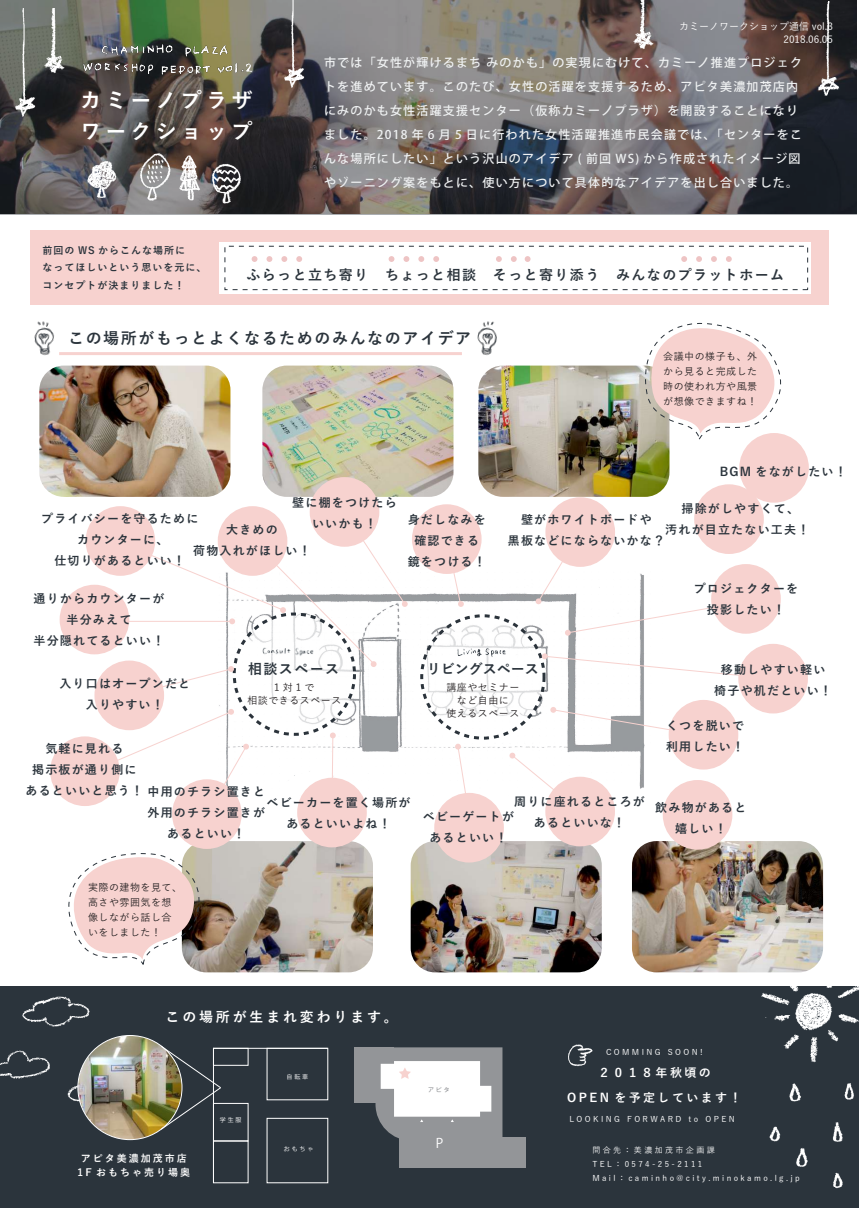
<style>
.page{position:relative;width:859px;height:1208px;background:#fff}
.page>*{position:absolute;margin:0;border:0;box-sizing:border-box;transform-origin:0 0}
.t1{font:700 21px/31px "Yu Go";letter-spacing:.2em;color:#fff}
.t2{font:700 16px "Yu Go";letter-spacing:.1em;color:#2b343c}
.t3{font:700 14px "Yu Go";letter-spacing:.1em;color:#2b343c}
.t4{font:700 14px "Yu Go";letter-spacing:.2em;color:#fff}
.t5{font:700 14px "Yu Go";color:#2b343c}
.t6{font:13.3px "Koz Go Pr 6 N";color:#fff}
.t7{font:700 12px/21px "Yu Go";letter-spacing:.1em;color:#2b343c;text-align:center}
.t8{font:500 12px/24px "Koz Go Pr 6 N";letter-spacing:.1em;color:#eff1f2}
.t9{font:700 12px/25px "Yu Go";letter-spacing:.2em;color:#fff;text-align:center}
.t10{font:500 10px/15px "Yu Go";letter-spacing:.05em;color:#231f20;text-align:center}
.t11{font:700 10px/17.5px "Yu Go";letter-spacing:.1em;color:#2b343c}
.t12{font:500 10px/13px "Yu Go";color:#fff;text-align:right}
.t13{font:700 10px/14px "Yu Go";letter-spacing:.2em;color:#fff;text-align:center}
.t14{font:500 8px/14px "Yu Go";letter-spacing:.3em;color:#fff}
.t15{font:6px "Koz Go Pr 6 N";letter-spacing:.3em;color:#fff}
.t16{font:500 6px "Koz Go Pr 6 N";color:#939598}
</style>
<div class="page">
<img style="left:219px;top:567px;width:426px;height:233px">
<div style="left:30px;top:231px;width:799px;height:74px;background:#f7d2cf"></div>
<div style="left:220px;top:242px;width:591px;height:52px;background:#fff"></div>
<div style="left:224px;top:246px;width:584px;height:44px;border:1px dashed #2b333b"></div>
<img style="left:39px;top:365px;width:191px;height:132px">
<img style="left:478px;top:365px;width:191px;height:132px">
<img style="left:262px;top:365px;width:191px;height:132px">
<img style="left:632px;top:841px;width:191px;height:131px">
<img style="left:186px;top:841px;width:187px;height:131px">
<img style="left:411px;top:841px;width:191px;height:131px">
<div style="left:0;top:986px;width:859px;height:222px;background:#2b343c"></div>
<img style="left:0;top:996px;width:122px;height:112px">
<img style="left:78px;top:1035px;width:104px;height:104px;border-radius:52px">
<svg style="left:0;top:0;width:856px;height:214px;background:#64615f"></svg>
<img style="left:76px;top:147px;width:169px;height:62px">
<img style="left:568px;top:1044px;width:25px;height:23px">
<img style="left:769px;top:1083px;width:85px;height:106px">
<img style="left:761px;top:986px;width:98px;height:77px">
<img style="left:274px;top:0;width:42px;height:99px">
<img style="left:5px;top:9px;width:42px;height:118px">
<img style="left:626px;top:0;width:37px;height:53px">
<img style="left:37px;top:9px;width:37px;height:68px">
<img style="left:808px;top:2px;width:34px;height:108px">
<img style="left:477px;top:321px;width:20px;height:34px">
<img style="left:74px;top:38px;width:185px;height:44px">
<svg style="left:160px;top:1044px;width:169px;height:139px"></svg>
<div style="left:399px;top:1137px;width:127px;height:30px;background:#939598"></div>
<div style="left:354px;top:1047px;width:39px;height:55px;background:#939598"></div>
<svg style="left:375px;top:1047px;width:127px;height:92px;background:#c2c3c5"></svg>
<div style="left:86px;top:506px;width:69px;height:70px;background:#f7d2cf;border-radius:50%"></div>
<div style="left:60px;top:585px;width:69px;height:69px;background:#f7d2cf;border-radius:50%"></div>
<div style="left:50px;top:736px;width:70px;height:70px;background:#f7d2cf;border-radius:50%"></div>
<div style="left:94px;top:660px;width:70px;height:70px;background:#f7d2cf;border-radius:50%"></div>
<div style="left:172px;top:779px;width:70px;height:70px;background:#f7d2cf;border-radius:50%"></div>
<div style="left:297px;top:777px;width:70px;height:70px;background:#f7d2cf;border-radius:50%"></div>
<div style="left:739px;top:433px;width:70px;height:69px;background:#f7d2cf;border-radius:50%"></div>
<div style="left:663px;top:780px;width:69px;height:69px;background:#f7d2cf;border-radius:50%"></div>
<div style="left:545px;top:776px;width:70px;height:70px;background:#f7d2cf;border-radius:50%"></div>
<div style="left:669px;top:700px;width:69px;height:69px;background:#f7d2cf;border-radius:50%"></div>
<div style="left:711px;top:564px;width:70px;height:70px;background:#f7d2cf;border-radius:50%"></div>
<div style="left:738px;top:644px;width:70px;height:69px;background:#f7d2cf;border-radius:50%"></div>
<div style="left:434px;top:793px;width:70px;height:69px;background:#f7d2cf;border-radius:50%"></div>
<div style="left:694px;top:484px;width:70px;height:70px;background:#f7d2cf;border-radius:50%"></div>
<div style="left:545px;top:497px;width:70px;height:70px;background:#f7d2cf;border-radius:50%"></div>
<div style="left:310px;top:477px;width:69px;height:70px;background:#f7d2cf;border-radius:50%"></div>
<hr style="left:59px;top:352px;width:403px;height:3px;background:#f7d2cf">
<svg style="left:68px;top:848px;width:134px;height:117px"></svg>
<svg style="left:639px;top:322px;width:151px;height:118px"></svg>
<div style="left:412px;top:504px;width:70px;height:70px;background:#f7d2cf;border-radius:50%"></div>
<svg style="left:233px;top:613px;width:122px;height:122px"></svg>
<div style="left:423px;top:617px;width:120px;height:120px;background:#fff;border-radius:50%"></div>
<div style="left:420px;top:614px;width:125px;height:125px;border:3px dashed #2b333b;border-radius:50%"></div>
<svg style="left:296px;top:256px;width:6px;height:6px"></svg>
<svg style="left:115px;top:510px;width:293px;height:186px"></svg>
<svg style="left:84px;top:709px;width:165px;height:107px"></svg>
<svg style="left:330px;top:732px;width:6px;height:46px"></svg>
<svg style="left:455px;top:743px;width:16px;height:53px"></svg>
<svg style="left:509px;top:752px;width:73px;height:61px"></svg>
<svg style="left:550px;top:707px;width:132px;height:29px"></svg>
<svg style="left:542px;top:653px;width:208px;height:27px"></svg>
<svg style="left:536px;top:530px;width:211px;height:105px"></svg>
<svg style="left:446px;top:569px;width:18px;height:38px"></svg>
<svg style="left:281px;top:256px;width:6px;height:6px"></svg>
<svg style="left:252px;top:256px;width:5px;height:6px"></svg>
<svg style="left:267px;top:256px;width:5px;height:6px"></svg>
<svg style="left:726px;top:256px;width:6px;height:6px"></svg>
<svg style="left:711px;top:256px;width:6px;height:6px"></svg>
<svg style="left:681px;top:256px;width:6px;height:6px"></svg>
<svg style="left:696px;top:256px;width:6px;height:6px"></svg>
<svg style="left:433px;top:256px;width:6px;height:6px"></svg>
<svg style="left:418px;top:256px;width:6px;height:6px"></svg>
<svg style="left:389px;top:256px;width:5px;height:6px"></svg>
<svg style="left:403px;top:256px;width:6px;height:6px"></svg>
<svg style="left:525px;top:256px;width:5px;height:6px"></svg>
<svg style="left:496px;top:256px;width:6px;height:6px"></svg>
<svg style="left:511px;top:256px;width:6px;height:6px"></svg>
<img style="left:450px;top:645px;width:61px;height:12px">
<img style="left:258px;top:644px;width:64px;height:15px">
<img style="left:34px;top:321px;width:26px;height:35px">
<h1 class="t1" style="left:80px;top:85px;width:174px">カミーノプラザワークショップ</h1>
<p class="t12" style="left:679px;top:19px;width:155px">カミーノワークショップ通信 vol.3<br>2018.06.05</p>
<p class="t8" style="left:324px;top:50px;width:479px">市では「女性が輝けるまち みのかも」の実現にむけて、カミーノ推進プロジェクトを進めています。このたび、女性の活躍を支援するため、アピタ美濃加茂店内にみのかも女性活躍支援センター（仮称カミーノプラザ）を開設することになりました。2018 年 6 月 5 日に行われた女性活躍推進市民会議では、「センターをこんな場所にしたい」という沢山のアイデア ( 前回 WS) から作成されたイメージ図やゾーニング案をもとに、使い方について具体的なアイデアを出し合いました。</p>
<p class="t11" style="left:43px;top:241px;width:166px">前回の WS からこんな場所に<br>なってほしいという思いを元に、コンセプトが決まりました！</p>
<p class="t3" style="left:246px;top:267px;width:539px">ふらっと立ち寄り　ちょっと相談　そっと寄り添う　みんなのプラットホーム</p>
<h2 class="t2" style="left:68px;top:329px;width:405px">この場所がもっとよくなるためのみんなのアイデア</h2>
<p class="t10" style="left:663px;top:347px;width:95px;text-align:justify">会議中の様子も、外から見ると完成した時の使われ方や風景が想像できますね！</p>
<p class="t7" style="left:292px;top:492px;width:106px">壁に棚をつけたらいいかも！</p>
<p class="t7" style="left:41px;top:508px;width:159px">プライバシーを守るためにカウンターに、<br>仕切りがあるといい！</p>
<p class="t7" style="left:193px;top:519px;width:119px">大きめの<br>荷物入れがほしい！</p>
<p class="t7" style="left:34px;top:588px;width:132px">通りからカウンターが半分みえて<br>半分隠れてるといい！</p>
<p class="t7" style="left:408px;top:509px;width:79px">身だしなみを確認できる鏡をつける！</p>
<p class="t7" style="left:720px;top:461px;width:128px">BGM をながしたい！</p>
<p class="t7" style="left:665px;top:498px;width:145px">掃除がしやすくて、<br>汚れが目立たない工夫！</p>
<p class="t7" style="left:508px;top:509px;width:159px">壁がホワイトボードや<br>黒板などにならないかな？</p>
<p class="t7" style="left:694px;top:579px;width:106px">プロジェクターを投影したい！</p>
<p class="t7" style="left:59px;top:673px;width:132px">入り口はオープンだと入りやすい！</p>
<p class="t3" style="left:248px;top:661px;width:92px">相談スペース</p>
<p class="t5" style="left:427px;top:661px;width:114px">リビングスペース</p>
<p class="t10" style="left:247px;top:679px;width:96px;line-height:13px">1対1で<br>相談できるスペース</p>
<p class="t10" style="left:446px;top:679px;width:74px;line-height:13px">講座やセミナーなど自由に<br>使えるスペース</p>
<p class="t7" style="left:714px;top:660px;width:119px">移動しやすい軽い椅子や机だといい！</p>
<p class="t7" style="left:666px;top:715px;width:79px;text-align:left">くつを脱いで利用したい！</p>
<p class="t7" style="left:45px;top:739px;width:79px">気軽に見れる</p>
<p class="t7" style="left:32px;top:760px;width:106px">掲示板が通り側に</p>
<p class="t7" style="left:26px;top:781px;width:241px">あるといいと思う！中用のチラシ置きと</p>
<p class="t7" style="left:267px;top:792px;width:145px">ベビーカーを置く場所があるといいよね！</p>
<p class="t7" style="left:514px;top:791px;width:132px">周りに座れるところがあるといいな！</p>
<p class="t7" style="left:655px;top:797px;width:93px">飲み物があると嬉しい！</p>
<p class="t7" style="left:147px;top:802px;width:119px">外用のチラシ置きがあるといい！</p>
<p class="t7" style="left:423px;top:806px;width:93px">ベビーゲートがあるといい！</p>
<p class="t10" style="left:88px;top:878px;width:96px;text-align:left">実際の建物を見て、高さや雰囲気を想像しながら話し合いをしました！</p>
<p class="t4" style="left:166px;top:1008px;width:234px">この場所が生まれ変わります。</p>
<p class="t13" style="left:78px;top:1151px;width:114px">アピタ美濃加茂市店<br>1F おもちゃ売り場奥</p>
<p class="t15" style="left:220px;top:1116px;width:23px">学生服</p>
<p class="t15" style="left:287px;top:1073px;width:23px">自転車</p>
<p class="t15" style="left:284px;top:1145px;width:31px">おもちゃ</p>
<p class="t16" style="left:428px;top:1086px;width:23px">アピタ</p>
<p class="t6" style="left:436px;top:1135px;width:9px">P</p>
<p class="t14" style="left:606px;top:1044px;width:98px">COMMING SOON!</p>
<p class="t9" style="left:567px;top:1060px;width:176px">２０１８年秋頃の<br>OPEN を予定しています！</p>
<p class="t14" style="left:569px;top:1110px;width:167px">LOOKING FORWARD to OPEN</p>
<p class="t14" style="left:592px;top:1142px;width:209px">問合先：美濃加茂市企画課<br>TEL：0574-25-2111<br>Mail：caminho@city.minokamo.lg.jp</p>
</div>
